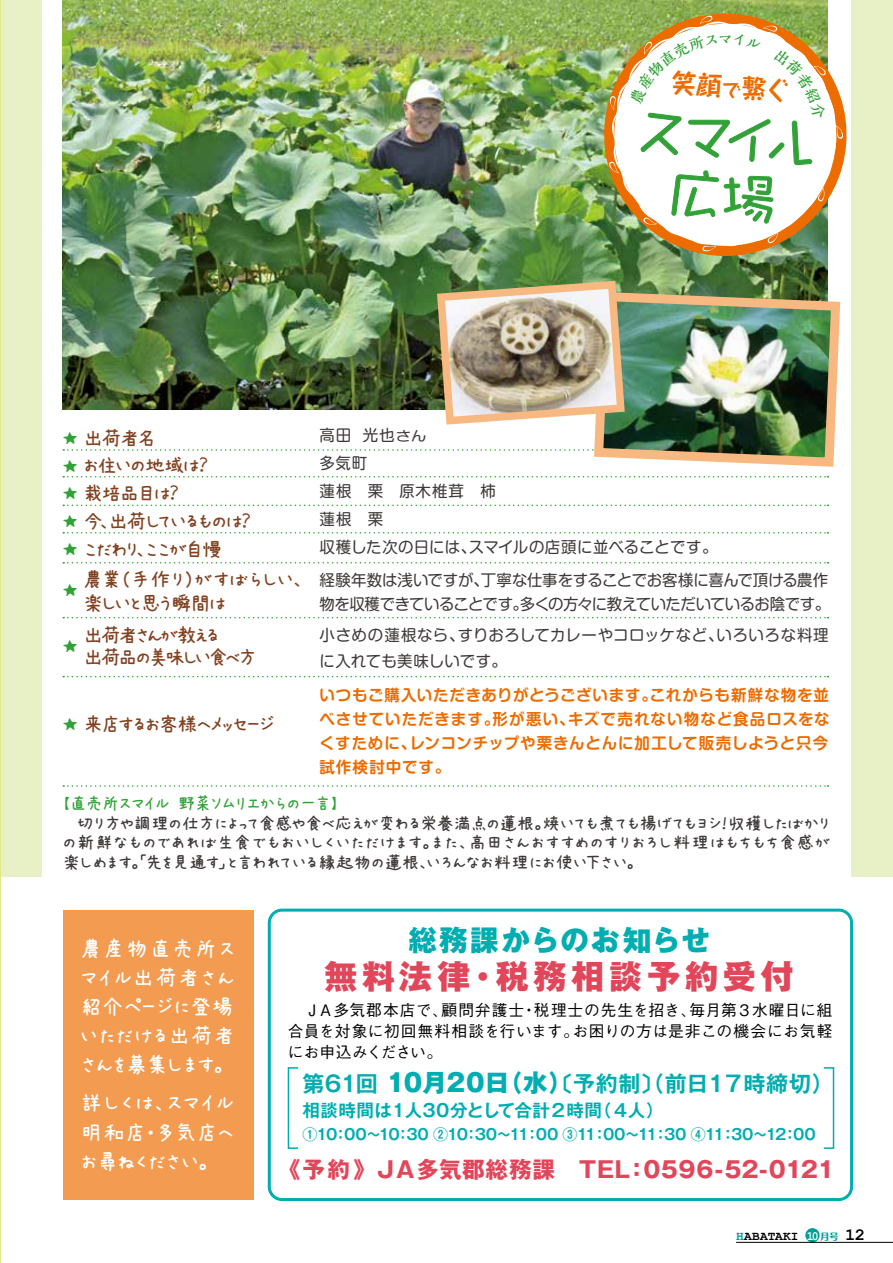
<style>
.page{position:relative;width:893px;height:1263px;background:#fff}
.page>*{position:absolute;margin:0;border:0;box-sizing:border-box;transform-origin:0 0}
.t1{font:54.45px/59.1px "Takapokki Min";color:#32a238;text-align:center}
.t2{font:800 33px "Gothic MB101 Pro";letter-spacing:.145em;color:#e1465a}
.t3{font:800 28.5px "Gothic MB101 Pro";letter-spacing:.07em;color:#00adb0}
.t4{font:700 25.65px "Taka Hand Std";color:#ed6c00}
.t5{font:22.5px/29.1px "AP Japanesefont";letter-spacing:-.03em;color:#fff;text-align:justify}
.t6{font:700 22.5px "Gothic MB101 Pro";letter-spacing:.025em;color:#e1465a}
.t7{font:700 22.5px "Gothic MB101 Pro";letter-spacing:.005em;color:#e1465a}
.t8{font:700 22.05px "Gothic MB101 Pro De";letter-spacing:-.015em;color:#00adb0}
.t9{font:21px/32.2px "AP Japanesefont";letter-spacing:-.135em;color:#824221}
.t10{font:21px "AP Japanesefont";letter-spacing:-.115em;color:#824221}
.t11{font:21px/30.8px "AP Japanesefont";letter-spacing:-.045em;color:#824221}
.t12{font:21px "AP Japanesefont";letter-spacing:-.18em;color:#824221}
.t13{font:21px "AP Japanesefont";letter-spacing:-.095em;color:#824221}
.t14{font:19.5px "AP Japanesefont";color:#32a238}
.t15{font:18px/19.5px "AP Japanesefont";letter-spacing:-.045em;color:#3e3a39;text-align:justify}
.t16{font:18px "AP Japanesefont";letter-spacing:-.09em;color:#32a238}
.t17{font:700 17.55px "Gothic MB101 Pro De";letter-spacing:-.02em;color:#00adb0}
.t18{font:700 17.25px "Courier New";color:#000}
.t19{font:700 15.75px/24px "Shin M Go Pro De";letter-spacing:.06em;color:#ed6c00}
.t20{font:15.75px "Shin M Go Pro";letter-spacing:-.005em;color:#3e3a39}
.t21{font:500 15.75px/21px "Gothic BBB Pr 6 N";letter-spacing:.025em;color:#000}
.t22{font:15.75px/24px "Shin M Go Pro";letter-spacing:-.025em;color:#3e3a39}
.t23{font:15.75px/25.5px "Shin M Go Pro";letter-spacing:.025em;color:#3e3a39}
.t24{font:500 15.75px "Gothic BBB Pr 6 N";letter-spacing:.05em;color:#000}
.t25{font:500 15.75px "Gothic BBB Pr 6 N";color:#000}
.t26{font:15.75px "Shin M Go Pro";letter-spacing:.045em;color:#3e3a39}
.t27{font:700 15px "Gothic MB101 Pro De";letter-spacing:-.065em;color:#00adb0}
.t28{font:700 15px "Kaimin So Std";color:#32a238}
.t29{font:700 12.75px "Courier New";letter-spacing:.02em;color:#000}
.t30{font:700 12.75px "Courier New";color:#fff;scale:.9 1}
.t31{font:800 9px "Maru Fo Pro";color:#009e96}
.s1{font-size:19.35px}
.s2{font-size:19.5px;color:#32a238}
.s3{font-size:13.35px}
.s4{font-family:"Gothic MB101 Pro";font-weight:800;font-size:24.45px}
.s5{color:#009e96}
</style>
<div class="page">
<div style="left:1px;top:0;width:40px;height:876px;background:#e8f0c5"></div>
<div style="left:852px;top:0;width:41px;height:876px;background:#e8f0c5"></div>
<div style="left:63px;top:910px;width:191px;height:290px;background:#f39b50"></div>
<hr style="left:0;top:0;width:1px;height:1263px;background:#e1e98a">
<img style="left:62px;top:0;width:766px;height:409px">
<img style="left:599px;top:14px;width:248px;height:242px">
<svg style="left:836px;top:125px;width:7px;height:14px"></svg>
<svg style="left:827px;top:35px;width:9px;height:211px"></svg>
<div style="left:268px;top:909px;width:585px;height:292px;border:3px solid #00adb0;border-radius:13px"></div>
<svg style="left:63px;top:449px;width:526px;height:2px"></svg>
<svg style="left:63px;top:476px;width:765px;height:1px"></svg>
<img style="left:592px;top:287px;width:249px;height:180px">
<img style="left:433px;top:277px;width:196px;height:152px">
<svg style="left:63px;top:532px;width:765px;height:2px"></svg>
<svg style="left:63px;top:505px;width:765px;height:1px"></svg>
<svg style="left:63px;top:785px;width:765px;height:2px"></svg>
<svg style="left:63px;top:562px;width:765px;height:1px"></svg>
<svg style="left:63px;top:676px;width:765px;height:1px"></svg>
<svg style="left:63px;top:617px;width:765px;height:1px"></svg>
<div style="left:288px;top:1067px;width:11px;height:82px;border:2px solid #00adb0"></div>
<div style="left:823px;top:1067px;width:11px;height:82px;border:2px solid #00adb0"></div>
<div style="left:806px;top:1229px;width:13px;height:13px;background:#009e96;border-radius:50%"></div>
<div style="left:805px;top:1228px;width:15px;height:14px;border:2px solid #009e96;border-radius:50%"></div>
<hr style="left:736px;top:1242px;width:157px;height:1px;background:#000">
<svg style="left:609px;top:16px;width:218px;height:235px"></svg>
<p class="t28" style="left:718px;top:28px;width:17px">マ</p>
<h3 class="t4" style="left:673px;top:64px;width:121px;rotate:4deg">笑顔<span class="s1">で</span>繋ぐ</h3>
<h1 class="t1" style="left:637px;top:98px;width:185px;rotate:4deg">スマイル広場</h1>
<p class="t9" style="left:62px;top:422px;width:97px"><span class="s2">★</span> 出荷者名</p>
<p class="t13" style="left:62px;top:455px;width:148px"><span class="s2">★</span> お住いの地域は?</p>
<p class="t9" style="left:62px;top:477px;width:119px"><span class="s2">★</span> 栽培品目は?</p>
<p class="t10" style="left:62px;top:511px;width:191px"><span class="s2">★</span> 今出荷しているものは?</p>
<p class="t9" style="left:100px;top:505px;width:14px">、</p>
<p class="t9" style="left:62px;top:533px;width:162px"><span class="s2">★</span> こだわりここが自慢</p>
<p class="t11" style="left:83px;top:534px;width:225px;text-indent:54px">、<br>農業（手作り）がすばらしい、</p>
<p class="t9" style="left:83px;top:587px;width:145px">楽しいと思う瞬間は出荷者さんが教える</p>
<p class="t12" style="left:83px;top:647px;width:177px">出荷品の美味しい食べ方</p>
<p class="t14" style="left:62px;top:581px;width:17px">★</p>
<p class="t14" style="left:62px;top:637px;width:17px">★</p>
<p class="t20" style="left:320px;top:423px;width:33px">高田</p>
<p class="t20" style="left:320px;top:450px;width:49px">多気町</p>
<p class="t20" style="left:320px;top:478px;width:178px">蓮根　栗　原木椎茸　柿</p>
<p class="t20" style="left:320px;top:506px;width:65px">蓮根　栗</p>
<p class="t20" style="left:469px;top:534px;width:250px">スマイルの店頭に並べることです。</p>
<p class="t20" style="left:363px;top:423px;width:65px">光也<span class="s3">さん</span></p>
<p class="t20" style="left:320px;top:534px;width:158px">収穫した次の日には、</p>
<p class="t22" style="left:320px;top:566px;width:512px">経験年数は浅いですが、<br>物を収穫できていることです多くの方々に教えていただいているお陰です。</p>
<p class="t20" style="left:481px;top:567px;width:349px">丁寧な仕事をすることでお客様に喜んで頂ける農作</p>
<p class="t20" style="left:513px;top:591px;width:17px">。</p>
<p class="t20" style="left:458px;top:622px;width:267px">すりおろしてカレーやコロッケなど、</p>
<p class="t26" style="left:716px;top:622px;width:114px">いろいろな料理</p>
<p class="t23" style="left:320px;top:620px;width:189px">小さめの蓮根なら、<br>に入れても美味しいです。</p>
<p class="t19" style="left:568px;top:681px;width:263px;text-indent:-248px">いつもご購入いただきありがとうございます。<br>キズで売れない物など食品ロスをな</p>
<p class="t19" style="left:650px;top:681px;width:180px">これからも新鮮な物を並</p>
<p class="t19" style="left:493px;top:705px;width:84px">形が悪い、</p>
<p class="t19" style="left:410px;top:705px;width:420px;text-indent:-90px">べさせていただきます。<br>レンコンチップや栗きんとんに加工して販売しようと只今</p>
<p class="t10" style="left:62px;top:714px;width:214px"><span class="s2">★</span> 来店するお客様へメッセージ</p>
<p class="t19" style="left:320px;top:729px;width:132px">くすために、<br>試作検討中です。</p>
<p class="t16" style="left:62px;top:795px;width:278px">【直売所スマイル野菜ソムリエからの一言【</p>
<p class="t15" style="left:62px;top:814px;width:770px">　切り方や調理の仕方によって食感や食べ応えが変わる栄養満点の蓮根。焼いても煮ても揚げてもヨシ！収穫したばかりの新鮮なものであれば生食でもおいしくいただけます。また、高田さんおすすめのすりおろし料理はもちもち食感が楽しめます。「先を見通す」と言われている縁起物の蓮根いろんなお料理にお使い下さい。</p>
<p class="t15" style="left:419px;top:853px;width:12px">、</p>
<p class="t5" style="left:80px;top:934px;width:157px">農産物直売所スマイル出荷者さん紹介ページに登場いただける出荷者さんを募集します。</p>
<p class="t5" style="left:80px;top:1089px;width:156px">詳しくは、スマイル明和店・多気店へお尋ねください。</p>
<h3 class="t3" style="left:408px;top:916px;width:303px">総務課からのお知らせ</h3>
<h2 class="t2" style="left:325px;top:948px;width:471px">無料法律・税務相談予約受付</h2>
<p class="t21" style="left:288px;top:999px;width:162px">　ＪＡ多気郡本店で、</p>
<p class="t25" style="left:690px;top:997px;width:144px">毎月第３水曜日に組</p>
<p class="t21" style="left:441px;top:999px;width:84px">顧問弁護士</p>
<p class="t24" style="left:534px;top:997px;width:164px">税理士の先生を招き、</p>
<p class="t21" style="left:521px;top:999px;width:17px">・</p>
<p class="t21" style="left:572px;top:1020px;width:261px">お困りの方は是非この機会にお気軽</p>
<p class="t21" style="left:288px;top:1020px;width:293px">合員を対象に初回無料相談を行います。にお申込みください。</p>
<p class="t8" style="left:302px;top:1065px;width:533px">第61回 <span class="s4">10月20 （日水）</span>〔予約制〕（前日１７時締切(</p>
<p class="t17" style="left:594px;top:1096px;width:71px">（４人(</p>
<p class="t17" style="left:302px;top:1096px;width:301px">相談時間は１人30分として合計２時間</p>
<p class="t27" style="left:302px;top:1122px;width:80px">110：00~</p>
<p class="t27" style="left:379px;top:1122px;width:134px">10：30 210：30~</p>
<p class="t27" style="left:509px;top:1122px;width:132px">11：00 311：00~</p>
<p class="t27" style="left:637px;top:1122px;width:132px">11：30 411：30~</p>
<p class="t27" style="left:765px;top:1122px;width:52px">12：00</p>
<p class="t6" style="left:278px;top:1151px;width:354px">《予約》ＪＡ多気郡総務課　TEL</p>
<p class="t7" style="left:626px;top:1151px;width:210px">：0596-52-0121</p>
<p class="t29" style="left:736px;top:1228px;width:64px"><span class="s5">H</span>ABATAKI</p>
<p class="t30" style="left:807px;top:1228px;width:15px">10</p>
<p class="t31" style="left:820px;top:1230px;width:20px">月号</p>
<p class="t18" style="left:845px;top:1224px;width:22px">12</p>
</div>
